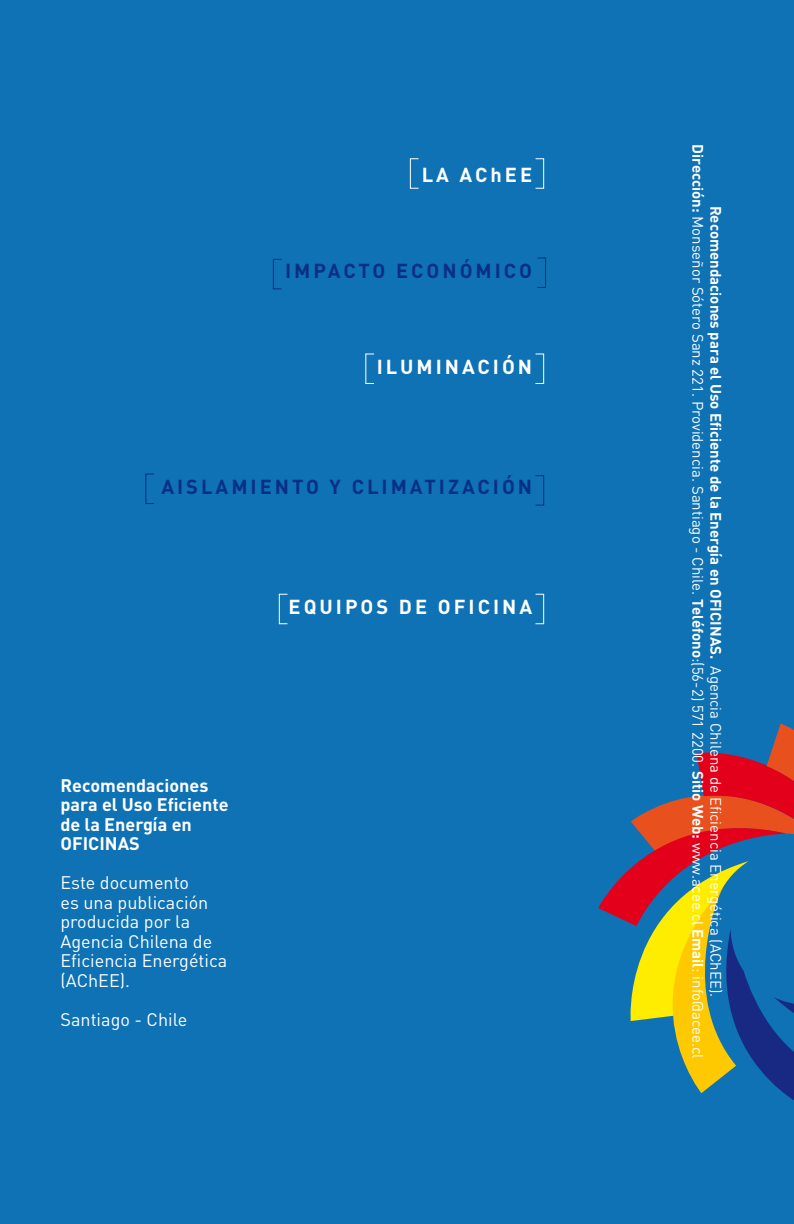
<style>
.page{position:relative;width:794px;height:1224px;background:#0e72b5}
.page>*{position:absolute;margin:0;border:0;box-sizing:border-box;transform-origin:0 0}
.t1{font:700 20px "DIN";letter-spacing:.15em;color:#092f83}
.t2{font:700 20px "DIN";letter-spacing:.15em;color:#fff}
.t3{font:18px/19.6px "DIN";color:#fff}
.t4{font:700 18px/19.6px "DIN";color:#fff}
.t5{font:15px/18px "DIN";color:#fff;text-align:center}
.s1{font-weight:700}
</style>
<div class="page">
<svg style="left:598px;top:723px;width:196px;height:378px"></svg>
<div style="left:410px;top:159px;width:8px;height:29px;border:1px solid #fff"></div>
<div style="left:146px;top:474px;width:8px;height:30px;border:1px solid #092f83"></div>
<div style="left:535px;top:594px;width:9px;height:30px;border:1px solid #fff"></div>
<div style="left:535px;top:354px;width:9px;height:30px;border:1px solid #fff"></div>
<div style="left:279px;top:594px;width:9px;height:30px;border:1px solid #fff"></div>
<div style="left:273px;top:259px;width:8px;height:30px;border:1px solid #092f83"></div>
<h1 class="t2" style="left:422px;top:162px;width:112px">LA AChEE</h1>
<h1 class="t1" style="left:285px;top:258px;width:249px">IMPACTO ECONÓMICO</h1>
<h1 class="t2" style="left:377px;top:354px;width:157px">ILUMINACIÓN</h1>
<h1 class="t1" style="left:161px;top:474px;width:372px">AISLAMIENTO Y CLIMATIZACIÓN</h1>
<h1 class="t2" style="left:289px;top:594px;width:245px">EQUIPOS DE OFICINA</h1>
<p class="t4" style="left:60px;top:775px;width:170px">Recomendaciones para el Uso Eficiente de la Energía en<br>OFICINAS</p>
<p class="t3" style="left:60px;top:873px;width:168px">Este documento<br>es una publicación producida por la<br>Agencia Chilena de<br>Eficiencia Energética (AChEE).</p>
<p class="t3" style="left:60px;top:1009px;width:128px">Santiago - Chile</p>
<p class="t5" style="left:725px;top:144px;width:916px;rotate:90deg"><span class="s1">Recomendaciones para el Uso Eficiente de la Energía en OFICINAS.</span> Agencia Chilena de Eficiencia Energética (AChEE).<br><span class="s1">Dirección:</span> Monseñor Sótero Sanz 221. Providencia. Santiago - Chile. <span class="s1">Teléfono</span>:(56-2) 571 2200. <span class="s1">Sitio Web:</span> www.acee.cl <span class="s1">Email</span>: info@acee.cl</p>
</div>
